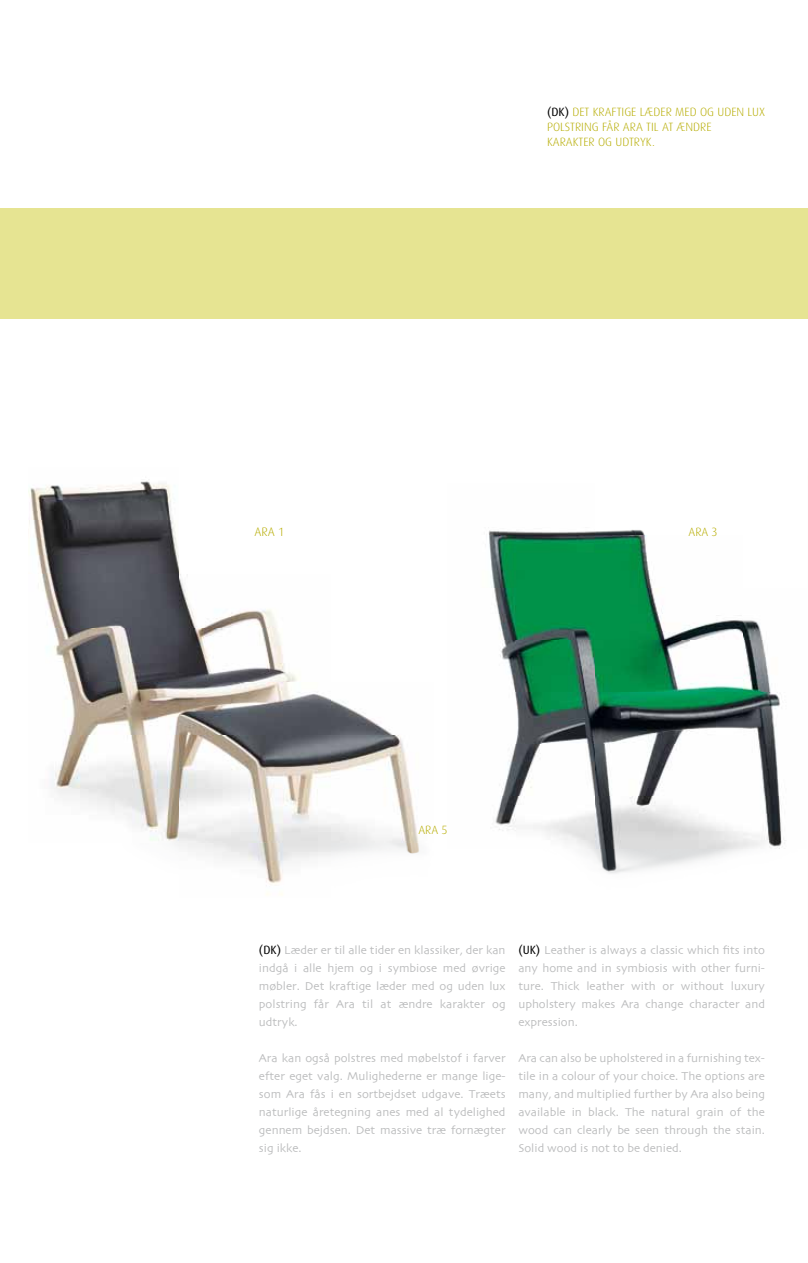
<style>
.page{position:relative;width:808px;height:1263px;background:#fff}
.page>*{position:absolute;margin:0;border:0;box-sizing:border-box;transform-origin:0 0}
.t1{font:300 12.3px "Dax";color:#b6ac00}
.t2{font:12px/18px "Skia";color:#bbbcbd;text-align:justify}
.t3{font:300 12px/15px "Dax";color:#b6ac00}
.s1{font-weight:400;color:#000}
.s2{font-size:12px}
.s3{font-family:"Dax";color:#000}
</style>
<div class="page">
<img style="left:28px;top:481px;width:392px;height:414px">
<img style="left:488px;top:529px;width:298px;height:345px">
<div style="left:0;top:209px;width:807px;height:110px;background:#e6e492"></div>
<p class="t3" style="left:547px;top:104px;width:219px"><span class="s1">(DK)</span> DET KRAFTIGE LÆDER MED OG UDEN LUX<br>POLSTRING FÅR ARA TIL AT ÆNDRE<br>KARAKTER OG UDTRYK.</p>
<p class="t1" style="left:254px;top:525px;width:31px">ARA <span class="s2">1</span></p>
<p class="t3" style="left:688px;top:524px;width:31px">ARA 3</p>
<p class="t3" style="left:418px;top:822px;width:31px">ARA 5</p>
<p class="t2" style="left:259px;top:941px;width:248px"><span class="s3">(DK)</span> Læder er til alle tider en klassiker, der kan indgå i alle hjem og i symbiose med øvrige møbler. Det kraftige læder med og uden lux polstring får Ara til at ændre karakter og udtryk.</p>
<p class="t2" style="left:259px;top:1049px;width:248px">Ara kan også polstres med møbelstof i farver efter eget valg. Mulighederne er mange lige&shy;som Ara fås i en sortbejdset udgave. Træets naturlige åretegning anes med al tydelighed gennem bejdsen. Det massive træ fornægter sig ikke.</p>
<p class="t2" style="left:518px;top:941px;width:248px"><span class="s3">(UK)</span> Leather is always a classic which fits into any home and in symbiosis with other furni&shy;ture. Thick leather with or without luxury upholstery makes Ara change character and expression.</p>
<p class="t2" style="left:518px;top:1049px;width:248px">Ara can also be upholstered in a furnishing tex&shy;tile in a colour of your choice. The options are many, and multiplied further by Ara also being available in black. The natural grain of the wood can clearly be seen through the stain.<br>Solid wood is not to be denied.</p>
</div>
